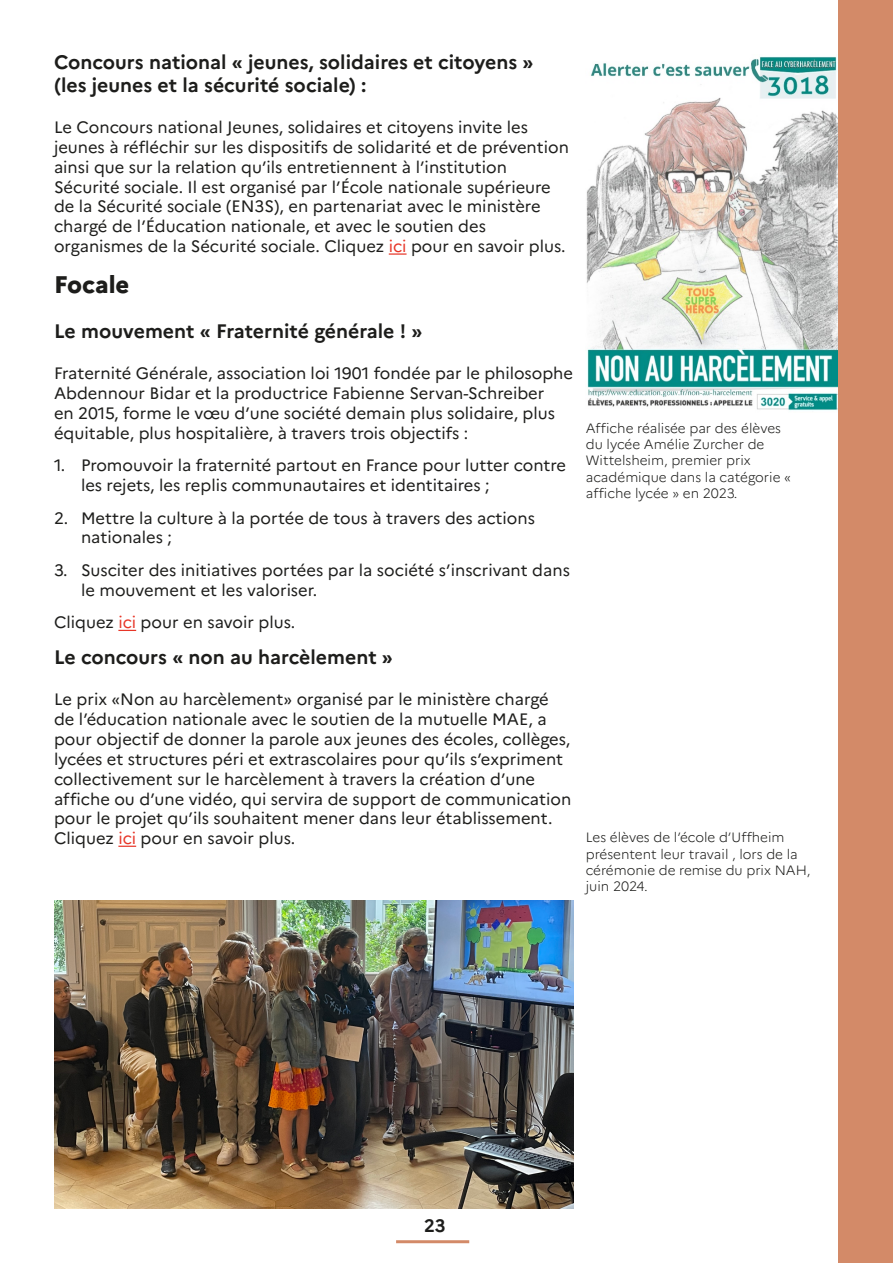
<style>
.page{position:relative;width:893px;height:1263px;background:#fff}
.page>*{position:absolute;margin:0;border:0;box-sizing:border-box;transform-origin:0 0}
.t1{font:800 24px "Marianne";color:#1d1d1b}
.t2{font:700 19.5px/23.4px "Marianne";color:#1d1d1b}
.t3{font:700 18px "Marianne";color:#1d1d1b}
.t4{font:16.5px/19.8px "Marianne";color:#1d1d1b}
.t5{font:300 13.5px/16.2px "Marianne";color:#1d1d1b}
.s1{color:#e73628}
</style>
<div class="page">
<svg style="left:389px;top:253px;width:18px;height:2px"></svg>
<svg style="left:118px;top:630px;width:18px;height:1px"></svg>
<svg style="left:118px;top:846px;width:18px;height:1px"></svg>
<img style="left:54px;top:901px;width:519px;height:308px">
<img style="left:586px;top:54px;width:253px;height:358px">
<hr style="left:396px;top:1240px;width:73px;height:3px;background:#d38a68">
<div style="left:839px;top:0;width:54px;height:1263px;background:#d38a68"></div>
<p class="t2" style="left:54px;top:48px;width:481px">Concours national « jeunes, solidaires et citoyens » (les jeunes et la sécurité sociale) :</p>
<p class="t4" style="left:54px;top:116px;width:516px">Le Concours national Jeunes, solidaires et citoyens invite les jeunes à réfléchir sur les dispositifs de solidarité et de prévention ainsi que sur la relation qu’ils entretiennent à l’institution Sécurité sociale. Il est organisé par l’École nationale supérieure de la Sécurité sociale (EN3S), en partenariat avec le ministère chargé de l’Éducation nationale, et avec le soutien des organismes de la Sécurité sociale. Cliquez <span class="s1">ici</span> pour en savoir plus.</p>
<h1 class="t1" style="left:54px;top:266px;width:77px">Focale</h1>
<p class="t2" style="left:54px;top:318px;width:370px">Le mouvement « Fraternité générale ! »</p>
<p class="t4" style="left:54px;top:362px;width:521px">Fraternité Générale, association loi 1901 fondée par le philosophe Abdennour Bidar et la productrice Fabienne Servan-Schreiber<br>en 2015, forme le vœu d’une société demain plus solidaire, plus équitable, plus hospitalière, à travers trois objectifs :</p>
<p class="t4" style="left:81px;top:454px;width:487px;text-indent:-27px">1. Promouvoir la fraternité partout en France pour lutter contre les rejets, les replis communautaires et identitaires ;</p>
<p class="t4" style="left:81px;top:506px;width:456px;text-indent:-27px">2. Mettre la culture à la portée de tous à travers des actions nationales ;</p>
<p class="t4" style="left:81px;top:559px;width:490px;text-indent:-27px">3. Susciter des initiatives portées par la société s’inscrivant dans le mouvement et les valoriser.</p>
<p class="t4" style="left:54px;top:611px;width:243px">Cliquez <span class="s1">ici</span> pour en savoir plus.</p>
<p class="t2" style="left:54px;top:644px;width:340px">Le concours « non au harcèlement »</p>
<p class="t4" style="left:54px;top:688px;width:519px">Le prix «Non au harcèlement» organisé par le ministère chargé de l’éducation nationale avec le soutien de la mutuelle MAE, a pour objectif de donner la parole aux jeunes des écoles, collèges, lycées et structures péri et extrascolaires pour qu’ils s’expriment collectivement sur le harcèlement à travers la création d’une affiche ou d’une vidéo, qui servira de support de communication pour le projet qu’ils souhaitent mener dans leur établissement.<br>Cliquez <span class="s1">ici</span> pour en savoir plus.</p>
<p class="t5" style="left:586px;top:419px;width:207px">Affiche réalisée par des élèves du lycée Amélie Zurcher de<br>Wittelsheim, premier prix académique dans la catégorie « affiche lycée » en 2023.</p>
<p class="t5" style="left:586px;top:828px;width:226px">Les élèves de l’école d’Uffheim présentent leur travail , lors de la cérémonie de remise du prix NAH, juin 2024.</p>
<p class="t3" style="left:424px;top:1212px;width:23px">23</p>
</div>
